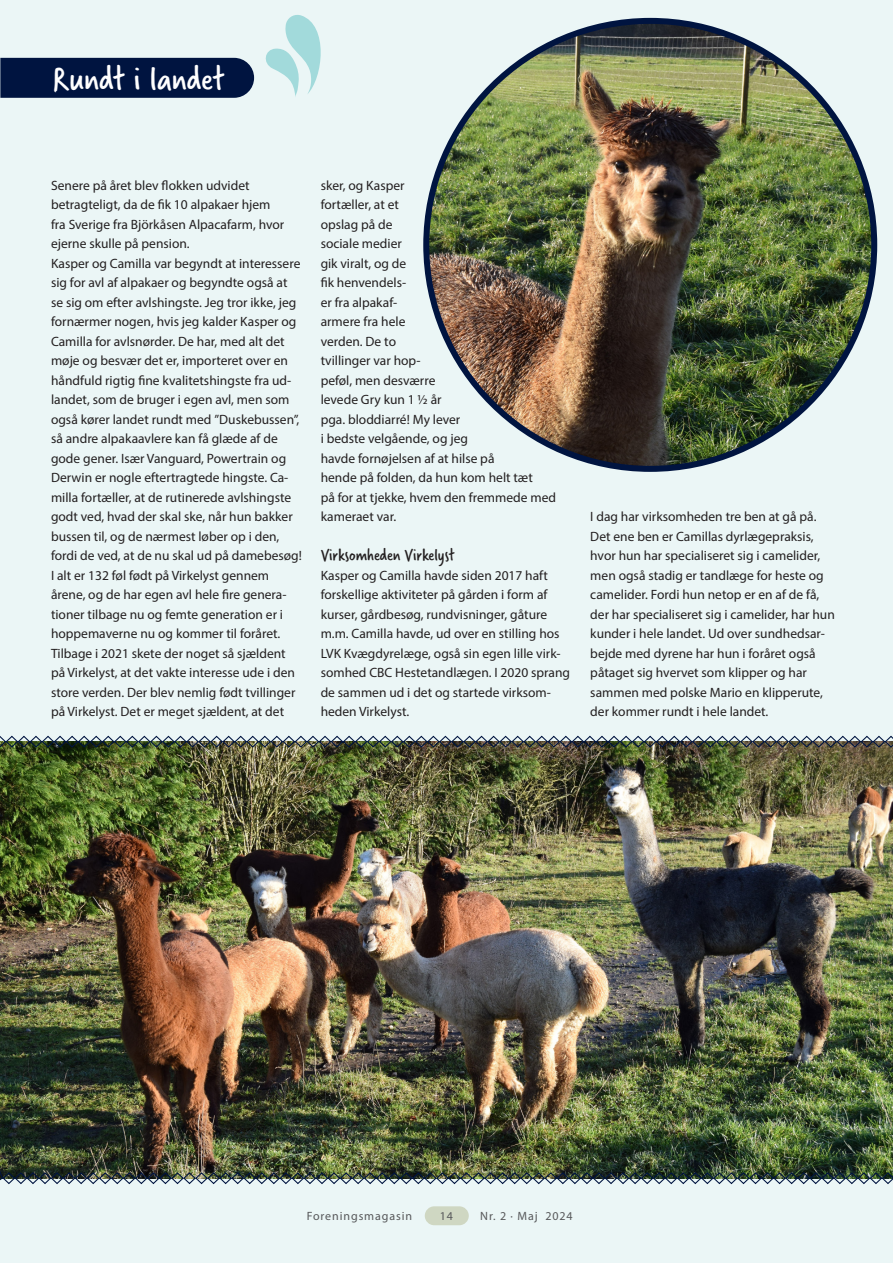
<style>
.page{position:relative;width:893px;height:1263px;background:#ebf6f6}
.page>*{position:absolute;margin:0;border:0;box-sizing:border-box;transform-origin:0 0}
.t1{font:36px "Verveine";color:#fff}
.Fototekst_SORT__Market_Pro{font:18px "Verveine";color:#231f20}
.Brødtekst{font:13.5px/19.5px "Myriad Pro";color:#231f20}
.t2{font:12px "Myriad Pro";letter-spacing:.075em;color:#57585a}
</style>
<div class="page">
<div style="left:0;top:58px;width:254px;height:40px;background:#001440"></div>
<img style="left:0;top:735px;width:893px;height:450px">
<div style="left:425px;top:1206px;width:44px;height:19px;background:#cfd7c2;border-radius:9px"></div>
<svg style="left:265px;top:15px;width:56px;height:82px"></svg>
<img style="left:426px;top:21px;width:448px;height:448px;border-radius:224px">
<h1 class="t1" style="left:53px;top:54px;width:174px">Rundt i landet</h1>
<p class="Brødtekst" style="left:51px;top:175px;width:235px">Senere på året blev flokken udvidet betragteligt, da de fik 10 alpakaer hjem fra Sverige fra Björkåsen Alpacafarm, hvor ejerne skulle på pension.</p>
<p class="Brødtekst" style="left:51px;top:253px;width:252px">Kasper og Camilla var begyndt at interessere sig for avl af alpakaer og begyndte også at se sig om efter avlshingste. Jeg tror ikke, jeg fornærmer nogen, hvis jeg kalder Kasper og Camilla for avlsnørder. De har, med alt det møje og besvær det er, importeret over en håndfuld rigtig fine kvalitetshingste fra ud&shy;landet, som de bruger i egen avl, men som også kører landet rundt med ”Duskebussen”, så andre alpakaavlere kan få glæde af de gode gener. Især Vanguard, Powertrain og Derwin er nogle eftertragtede hingste. Ca&shy;milla fortæller, at de rutinerede avlshingste godt ved, hvad der skal ske, når hun bakker bussen til, og de nærmest løber op i den, fordi de ved, at de nu skal ud på damebesøg!</p>
<p class="Brødtekst" style="left:51px;top:565px;width:237px">I alt er 132 føl født på Virkelyst gennem årene, og de har egen avl hele fire genera&shy;tioner tilbage nu og femte generation er i hoppemaverne nu og kommer til foråret.</p>
<p class="Brødtekst" style="left:51px;top:643px;width:246px">Tilbage i 2021 skete der noget så sjældent på Virkelyst, at det vakte interesse ude i den store verden. Der blev nemlig født tvillinger på Virkelyst. Det er meget sjældent, at det</p>
<p class="Brødtekst" style="left:321px;top:175px;width:237px">sker, og Kasper<br>fortæller, at et<br>opslag på de<br>sociale medier<br>gik viralt, og de<br>fik henvendels-<br>er fra alpakaf-<br>armere fra hele<br>verden. De to<br>tvillinger var hop-<br>peføl, men desværre<br>levede Gry kun 1 ½ år<br>pga. bloddiarré! My lever<br>i bedste velgående, og jeg<br>havde fornøjelsen af at hilse på<br>hende på folden, da hun kom helt tæt<br>på for at tjekke, hvem den fremmede med kameraet var.</p>
<p class="Fototekst_SORT__Market_Pro" style="left:321px;top:543px;width:135px">Virksomheden Virkelyst</p>
<p class="Brødtekst" style="left:321px;top:565px;width:251px">Kasper og Camilla havde siden 2017 haft forskellige aktiviteter på gården i form af kurser, gårdbesøg, rundvisninger, gåture m.m. Camilla havde, ud over en stilling hos LVK Kvægdyrelæge, også sin egen lille virk&shy;somhed CBC Hestetandlægen. I 2020 sprang de sammen ud i det og startede virksom&shy;heden Virkelyst.</p>
<p class="Brødtekst" style="left:590px;top:507px;width:246px">I dag har virksomheden tre ben at gå på.<br>Det ene ben er Camillas dyrlægepraksis, hvor hun har specialiseret sig i camelider, men også stadig er tandlæge for heste og camelider. Fordi hun netop er en af de få, der har specialiseret sig i camelider, har hun kunder i hele landet. Ud over sundhedsar&shy;bejde med dyrene har hun i foråret også påtaget sig hvervet som klipper og har sammen med polske Mario en klipperute, der kommer rundt i hele landet.</p>
<p class="t2" style="left:307px;top:1209px;width:107px">Foreningsmagasin</p>
<p class="t2" style="left:440px;top:1209px;width:15px">14</p>
<p class="t2" style="left:480px;top:1209px;width:94px">Nr. 2 · Maj 2024</p>
</div>
